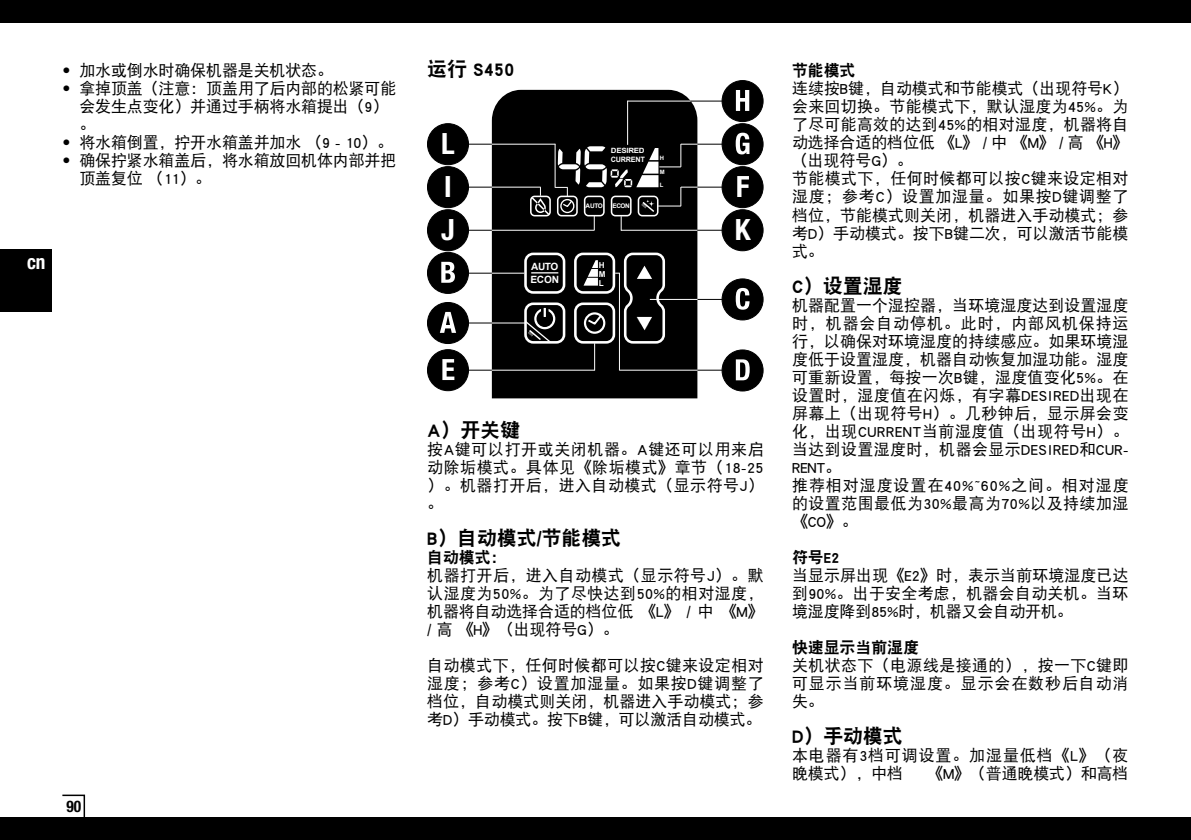
<style>
.page{position:relative;width:1191px;height:840px;background:#fff}
.page>*{position:absolute;margin:0;border:0;box-sizing:border-box;transform-origin:0 0}
.t1{font:700 condensed 29.4px/43px "Helvetica Neue LTW1 G";color:#fff}
.t2{font:20px "DFP Hei W9";letter-spacing:-.01em;color:#000}
.t3{font:700 condensed 20px "Helvetica Neue LTW1 G";color:#fff;scale:.96 1}
.t4{font:16px/18px "DFP Hei W5";letter-spacing:.015em;color:#000;text-align:justify}
.t5{font:16px/18px "DFP Hei W5";letter-spacing:-.01em;color:#000}
.t6{font:16px/18px "DFP Hei W5";letter-spacing:.05em;color:#000}
.t7{font:16px "DFP Hei W9";letter-spacing:-.01em;color:#000}
.t8{font:700 condensed 16px "Helvetica Neue LTW1 G";color:#000;scale:.96 1}
.t9{font:700 10px "Arial";color:#fff}
.t10{font:700 8.2px/8.8px "Arial";color:#fff;text-align:justify}
.t11{font:700 7.4px "Arial";color:#fff}
.t12{font:700 7.2px "Arial";color:#fff;scale:1.09 1}
.t13{font:700 6.4px "Arial";color:#fff}
.t14{font:700 6px "Arial";color:#fff}
.s1{font-family:"Helvetica Neue LTW1 G";font-stretch:condensed}
</style>
<div class="page">
<div style="left:0;top:0;width:1191px;height:23px;background:#000"></div>
<div style="left:0;top:816px;width:1191px;height:23px;background:#000"></div>
<svg style="left:61px;top:794px;width:25px;height:23px"></svg>
<div style="left:0;top:249px;width:51px;height:63px;background:#000"></div>
<div style="left:492px;top:90px;width:205px;height:308px;background:#000"></div>
<div style="left:524px;top:252px;width:41px;height:41px;border:3px solid #fff;border-radius:8px"></div>
<svg style="left:531px;top:272px;width:27px;height:1px"></svg>
<svg style="left:583px;top:260px;width:15px;height:25px"></svg>
<div style="left:574px;top:252px;width:41px;height:41px;border:3px solid #fff;border-radius:8px"></div>
<div style="left:574px;top:302px;width:41px;height:41px;border:3px solid #fff;border-radius:8px"></div>
<div style="left:584px;top:312px;width:21px;height:21px;border:2px solid #fff;border-radius:50%"></div>
<svg style="left:586px;top:313px;width:17px;height:13px"></svg>
<div style="left:524px;top:302px;width:41px;height:41px;border:3px solid #fff;border-radius:8px"></div>
<svg style="left:523px;top:308px;width:32px;height:36px"></svg>
<hr style="left:627px;top:101px;width:64px;height:1px;background:#fff">
<hr style="left:627px;top:101px;width:1px;height:44px;background:#fff">
<hr style="left:491px;top:187px;width:49px;height:1px;background:#fff">
<svg style="left:469px;top:230px;width:23px;height:1px"></svg>
<hr style="left:492px;top:230px;width:102px;height:1px;background:#fff">
<svg style="left:469px;top:187px;width:23px;height:1px"></svg>
<hr style="left:490px;top:144px;width:65px;height:1px;background:#fff">
<svg style="left:469px;top:144px;width:23px;height:1px"></svg>
<svg style="left:697px;top:299px;width:24px;height:1px"></svg>
<hr style="left:650px;top:299px;width:47px;height:1px;background:#fff">
<svg style="left:469px;top:273px;width:23px;height:1px"></svg>
<hr style="left:492px;top:273px;width:32px;height:1px;background:#fff">
<svg style="left:469px;top:322px;width:23px;height:1px"></svg>
<hr style="left:492px;top:322px;width:33px;height:1px;background:#fff">
<svg style="left:469px;top:369px;width:23px;height:1px"></svg>
<hr style="left:492px;top:369px;width:103px;height:1px;background:#fff">
<svg style="left:594px;top:343px;width:1px;height:27px"></svg>
<svg style="left:697px;top:369px;width:24px;height:1px"></svg>
<hr style="left:619px;top:369px;width:78px;height:1px;background:#fff">
<hr style="left:619px;top:273px;width:1px;height:97px;background:#fff">
<svg style="left:615px;top:251px;width:51px;height:94px;background:#323232"></svg>
<div style="left:427px;top:302px;width:41px;height:41px;background:#000;border-radius:50%"></div>
<div style="left:427px;top:302px;width:42px;height:42px;border:1px solid #000;border-radius:50%"></div>
<svg style="left:440px;top:312px;width:16px;height:21px"></svg>
<div style="left:427px;top:252px;width:41px;height:41px;background:#000;border-radius:50%"></div>
<div style="left:427px;top:252px;width:42px;height:42px;border:1px solid #000;border-radius:50%"></div>
<svg style="left:441px;top:262px;width:14px;height:20px"></svg>
<div style="left:722px;top:279px;width:41px;height:41px;background:#000;border-radius:50%"></div>
<div style="left:721px;top:278px;width:42px;height:42px;border:1px solid #000;border-radius:50%"></div>
<svg style="left:735px;top:288px;width:14px;height:21px"></svg>
<div style="left:722px;top:350px;width:41px;height:41px;background:#000;border-radius:50%"></div>
<div style="left:721px;top:349px;width:42px;height:42px;border:1px solid #000;border-radius:50%"></div>
<svg style="left:736px;top:359px;width:13px;height:21px"></svg>
<div style="left:427px;top:349px;width:41px;height:41px;background:#000;border-radius:50%"></div>
<div style="left:427px;top:349px;width:42px;height:42px;border:1px solid #000;border-radius:50%"></div>
<svg style="left:442px;top:359px;width:12px;height:21px"></svg>
<div style="left:722px;top:166px;width:41px;height:41px;background:#000;border-radius:50%"></div>
<div style="left:721px;top:166px;width:42px;height:42px;border:1px solid #000;border-radius:50%"></div>
<svg style="left:737px;top:176px;width:12px;height:21px"></svg>
<div style="left:722px;top:124px;width:41px;height:41px;background:#000;border-radius:50%"></div>
<div style="left:721px;top:123px;width:42px;height:42px;border:1px solid #000;border-radius:50%"></div>
<svg style="left:735px;top:133px;width:14px;height:21px"></svg>
<div style="left:722px;top:80px;width:41px;height:41px;background:#000;border-radius:50%"></div>
<div style="left:721px;top:80px;width:42px;height:42px;border:1px solid #000;border-radius:50%"></div>
<svg style="left:736px;top:90px;width:13px;height:21px"></svg>
<div style="left:427px;top:166px;width:41px;height:41px;background:#000;border-radius:50%"></div>
<div style="left:427px;top:166px;width:42px;height:42px;border:1px solid #000;border-radius:50%"></div>
<div style="left:427px;top:209px;width:41px;height:41px;background:#000;border-radius:50%"></div>
<div style="left:427px;top:209px;width:42px;height:42px;border:1px solid #000;border-radius:50%"></div>
<div style="left:722px;top:209px;width:41px;height:41px;background:#000;border-radius:50%"></div>
<div style="left:721px;top:209px;width:42px;height:42px;border:1px solid #000;border-radius:50%"></div>
<div style="left:427px;top:124px;width:41px;height:41px;background:#000;border-radius:50%"></div>
<div style="left:427px;top:123px;width:42px;height:42px;border:1px solid #000;border-radius:50%"></div>
<hr style="left:690px;top:101px;width:34px;height:1px;background:#000">
<svg style="left:530px;top:144px;width:195px;height:87px"></svg>
<p class="t5" style="left:62px;top:61px;width:272px"><span class="s1">•</span> 加水或倒水时确保机器是关机状态。</p>
<p class="t5" style="left:79px;top:79px;width:318px;text-indent:-17px"><span class="s1">•</span> 拿掉顶盖（注意：顶盖用了后内部的松紧可能会发生点变化）并通过手柄将水箱提出（9）。</p>
<p class="t5" style="left:62px;top:133px;width:332px"><span class="s1">•</span> 将水箱倒置，拧开水箱盖并加水 （9 - 10）。</p>
<p class="t5" style="left:79px;top:151px;width:318px;text-indent:-17px"><span class="s1">•</span> 确保拧紧水箱盖后，将水箱放回机体内部并把顶盖复位 （11）。</p>
<p class="t3" style="left:27px;top:250px;width:21px">cn</p>
<p class="t8" style="left:66px;top:795px;width:17px">90</p>
<p class="t2" style="left:427px;top:58px;width:89px">运行 S450</p>
<h1 class="t1" style="left:441px;top:122px;width:15px">L</h1>
<h1 class="t1" style="left:441px;top:165px;width:15px">I<br>J</h1>
<p class="t12" style="left:611px;top:146px;width:33px">DESIRED</p>
<p class="t11" style="left:611px;top:154px;width:36px">CURRENT</p>
<p class="t13" style="left:585px;top:202px;width:19px">AUTO</p>
<p class="t13" style="left:612px;top:202px;width:19px">ECON</p>
<p class="t14" style="left:660px;top:154px;width:6px">H</p>
<p class="t14" style="left:660px;top:167px;width:6px">M</p>
<p class="t14" style="left:660px;top:181px;width:5px">L</p>
<p class="t9" style="left:531px;top:259px;width:29px">AUTO</p>
<p class="t10" style="left:599px;top:261px;width:8px">H M L</p>
<p class="t9" style="left:530px;top:273px;width:31px">ECON</p>
<h1 class="t1" style="left:734px;top:208px;width:17px">K</h1>
<p class="t2" style="left:427px;top:418px;width:94px">A）开关键</p>
<p class="t4" style="left:427px;top:439px;width:338px">按A键可以打开或关闭机器。A键还可以用来启动除垢模式。具体见《除垢模式》章节（18-25）。机器打开后，进入自动模式（显示符号J）。</p>
<p class="t2" style="left:427px;top:526px;width:195px">B）自动模式/节能模式</p>
<p class="t7" style="left:427px;top:548px;width:81px">自动模式：</p>
<p class="t4" style="left:427px;top:565px;width:338px">机器打开后，进入自动模式（显示符号J）。默认湿度为50%。为了尽快达到50%的相对湿度，机器将自动选择合适的档位低 《L》 / 中 《M》/ 高 《H》（出现符号G）。</p>
<p class="t4" style="left:427px;top:655px;width:338px">自动模式下，任何时候都可以按C键来设定相对湿度；参考C）设置加湿量。如果按D键调整了档位，自动模式则关闭，机器进入手动模式；参考D）手动模式。按下B键，可以激活自动模式。</p>
<p class="t7" style="left:792px;top:62px;width:65px">节能模式</p>
<p class="t4" style="left:792px;top:79px;width:338px;text-align:left">连续按B键，自动模式和节能模式（出现符号K）会来回切换。节能模式下，默认湿度为45%。为了尽可能高效的达到45%的相对湿度，机器将自动选择合适的档位低 《L》 / 中 《M》 / 高 《H》（出现符号G）。<br>节能模式下，任何时候都可以按C键来设定相对湿度；参考C）设置加湿量。如果按D键调整了档位，节能模式则关闭，机器进入手动模式；参考D）手动模式。按下B键二次，可以激活节能模式。</p>
<p class="t2" style="left:792px;top:274px;width:112px">C）设置湿度</p>
<p class="t4" style="left:792px;top:295px;width:338px;text-align:left">机器配置一个湿控器，当环境湿度达到设置湿度时，机器会自动停机。此时，内部风机保持运行，以确保对环境湿度的持续感应。如果环境湿度低于设置湿度，机器自动恢复加湿功能。湿度可重新设置，每按一次B键，湿度值变化5%。在设置时，湿度值在闪烁，有字幕DESIRED出现在屏幕上（出现符号H）。几秒钟后，显示屏会变化，出现CURRENT当前湿度值（出现符号H）。当达到设置湿度时，机器会显示DESIRED和CUR-<br>RENT。<br>推荐相对湿度设置在40%~60%之间。相对湿度的设置范围最低为30%最高为70%以及持续加湿《CO》。</p>
<p class="t7" style="left:792px;top:548px;width:49px">符号E2</p>
<p class="t4" style="left:792px;top:565px;width:338px">当显示屏出现《E2》时，表示当前环境湿度已达到90%。出于安全考虑，机器会自动关机。当环境湿度降到85%时，机器又会自动开机。</p>
<p class="t7" style="left:792px;top:638px;width:128px">快速显示当前湿度</p>
<p class="t4" style="left:792px;top:655px;width:338px">关机状态下（电源线是接通的），按一下C键即可显示当前环境湿度。显示会在数秒后自动消失。</p>
<p class="t2" style="left:792px;top:724px;width:112px">D）手动模式</p>
<p class="t6" style="left:792px;top:745px;width:338px">本电器有3档可调设置。加湿量低档《L》（夜晚模式），中档</p>
<p class="t5" style="left:927px;top:763px;width:203px">《M》（普通晚模式）和高档</p>
</div>
